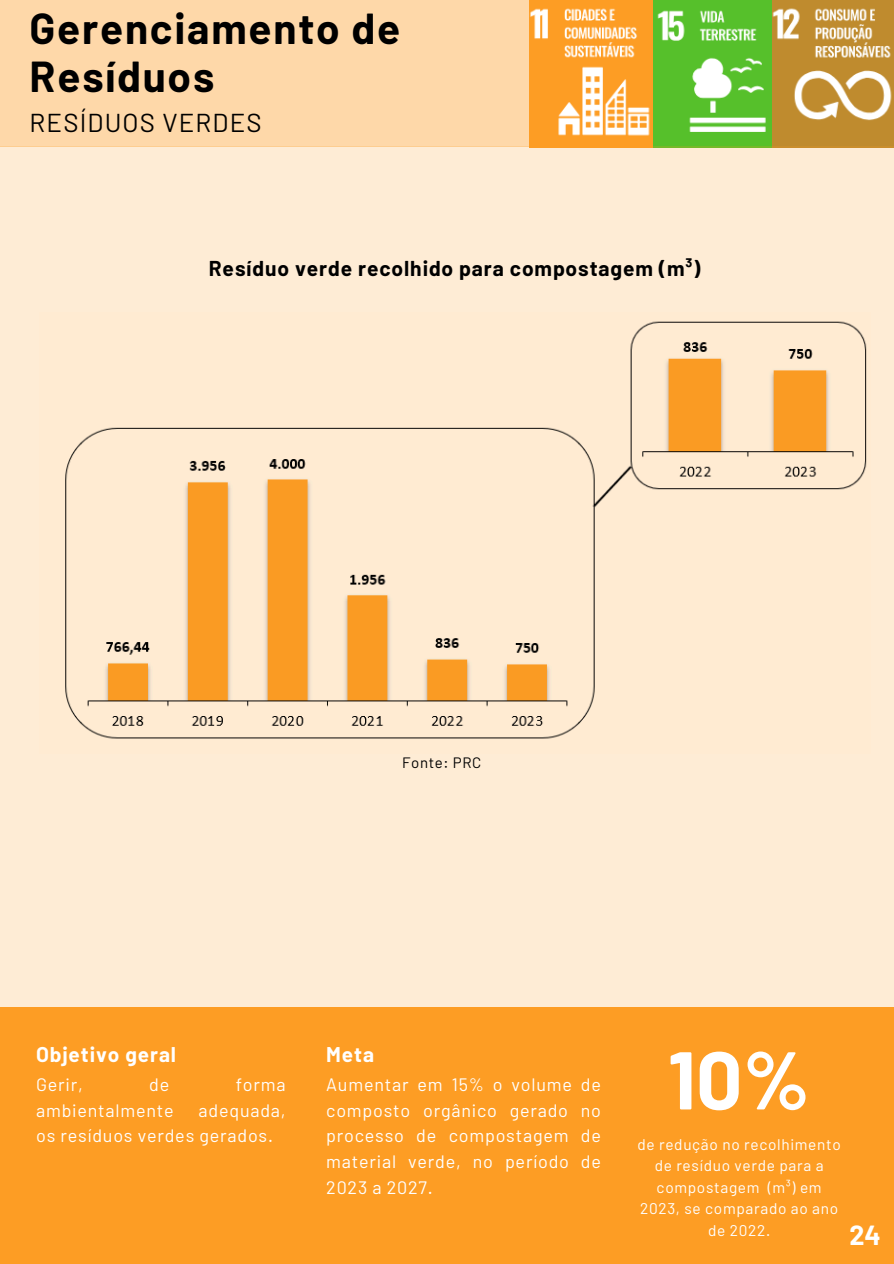
<style>
.page{position:relative;width:894px;height:1264px;background:#fff}
.page>*{position:absolute;margin:0;border:0;box-sizing:border-box;transform-origin:0 0}
.t1{font:700 81.75px "Barlow";color:#fff}
.t2{font:700 42.3px/47.2px "Barlow";letter-spacing:.04em;color:#000}
.t3{font:700 27px "Barlow";color:#fffffe}
.t4{font:25.8px "Barlow";letter-spacing:.045em;color:#000}
.t5{font:700 21px "Barlow";letter-spacing:.04em;color:#000}
.t6{font:700 20.85px "Barlow";letter-spacing:.045em;color:#fff}
.t7{font:18px/25.8px "Barlow";letter-spacing:.045em;color:#fff}
.t8{font:15.45px/21.3px "Barlow";letter-spacing:.045em;color:#fff;text-align:center}
.t9{font:15px "Barlow";letter-spacing:.04em;color:#000}
</style>
<div class="page">
<div style="left:0;top:1007px;width:893px;height:256px;background:#fd9d24"></div>
<img style="left:529px;top:0;width:124px;height:147px">
<img style="left:653px;top:0;width:119px;height:147px">
<img style="left:772px;top:0;width:121px;height:147px">
<div style="left:0;top:147px;width:893px;height:860px;background:#feecd5"></div>
<img style="left:65px;top:321px;width:802px;height:418px">
<div style="left:0;top:0;width:529px;height:147px;background:#fed8a9"></div>
<h1 class="t2" style="left:30px;top:4px;width:372px">Gerenciamento de<br>Resíduos</h1>
<h5 class="t4" style="left:30px;top:106px;width:233px">RESÍDUOS VERDES</h5>
<p class="t5" style="left:209px;top:255px;width:493px">Resíduo verde recolhido para compostagem (m³)</p>
<h4 class="t9" style="left:402px;top:752px;width:81px">Fonte: PRC</h4>
<p class="t6" style="left:36px;top:1040px;width:141px">Objetivo geral</p>
<p class="t7" style="left:36px;top:1070px;width:48px">Gerir,</p>
<p class="t7" style="left:149px;top:1070px;width:22px">de</p>
<p class="t7" style="left:236px;top:1070px;width:51px">forma</p>
<p class="t7" style="left:36px;top:1096px;width:139px">ambientalmente</p>
<p class="t7" style="left:36px;top:1096px;width:251px;text-indent:162px">adequada, os resíduos verdes gerados.</p>
<h4 class="t6" style="left:326px;top:1040px;width:49px">Meta</h4>
<h4 class="t1" style="left:668px;top:1027px;width:143px">10%</h4>
<h5 class="t8" style="left:637px;top:1133px;width:205px">de redução no recolhimento de resíduo verde para a compostagem (m³) em<br>2023, se comparado ao ano de 2022.</h5>
<p class="t7" style="left:326px;top:1070px;width:276px;text-align:justify">Aumentar em 15% o volume de composto orgânico gerado no processo de compostagem de material verde, no período de 2023 a 2027.</p>
<p class="t3" style="left:849px;top:1217px;width:33px">24</p>
</div>
